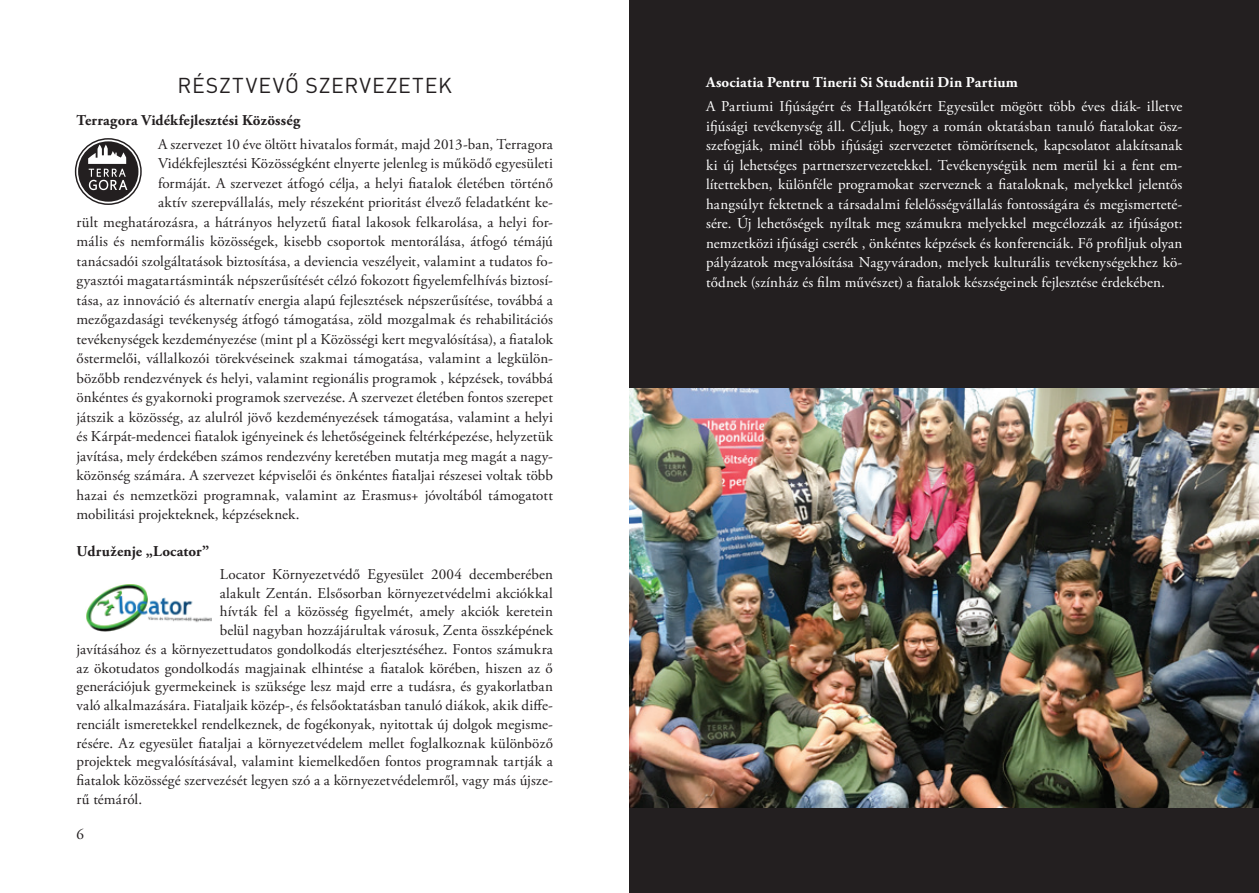
<style>
.page{position:relative;width:1259px;height:893px;background:#fff}
.page>*{position:absolute;margin:0;border:0;box-sizing:border-box;transform-origin:0 0}
.t1{font:21.3px "DIN Pro";letter-spacing:.04em;color:#231f20}
.szöveg_magyar{font:15px "Adobe Garamond Pro";letter-spacing:.01em;color:#231f20}
.szöveg_magyar-2{font:15px/19.5px "Adobe Garamond Pro";letter-spacing:.005em;color:#fff;text-align:justify}
.szöveg_magyar-3{font:700 15px "Adobe Garamond Pro";letter-spacing:.01em;color:#231f20}
.szöveg_magyar-4{font:700 15px "Adobe Garamond Pro";letter-spacing:.01em;color:#fff}
</style>
<div class="page">
<div style="left:629px;top:0;width:630px;height:893px;background:#231f20"></div>
<div style="left:78px;top:141px;width:60px;height:61px;background:#231f20;border-radius:50%"></div>
<div style="left:75px;top:138px;width:67px;height:67px;border:1px solid #231f20;border-radius:50%"></div>
<svg style="left:88px;top:145px;width:39px;height:45px"></svg>
<img style="left:86px;top:584px;width:125px;height:48px">
<img style="left:629px;top:388px;width:630px;height:420px">
<p class="t1" style="left:177px;top:71px;width:276px">RÉSZTVEVŐ SZERVEZETEK</p>
<p class="szöveg_magyar-3" style="left:77px;top:112px;width:225px">Terragora Vidékfejlesztési Közösség</p>
<p class="szöveg_magyar" style="left:158px;top:135px;width:396px">A szervezet 10 éve öltött hivatalos formát, majd 2013-ban, Terragora</p>
<p class="szöveg_magyar" style="left:158px;top:155px;width:396px">Vidékfejlesztési Közösségként elnyerte jelenleg is működő egyesületi</p>
<p class="szöveg_magyar" style="left:158px;top:174px;width:396px">formáját. A szervezet átfogó célja, a helyi fiatalok életében történő</p>
<p class="szöveg_magyar" style="left:158px;top:194px;width:396px">aktív szerepvállalás, mely részeként prioritást élvező feladatként ke-</p>
<p class="szöveg_magyar" style="left:77px;top:213px;width:478px">rült meghatározásra, a hátrányos helyzetű fiatal lakosok felkarolása, a helyi for-</p>
<p class="szöveg_magyar" style="left:77px;top:233px;width:478px">mális és nemformális közösségek, kisebb csoportok mentorálása, átfogó témájú</p>
<p class="szöveg_magyar" style="left:77px;top:252px;width:478px">tanácsadói szolgáltatások biztosítása, a deviencia veszélyeit, valamint a tudatos fo-</p>
<p class="szöveg_magyar" style="left:77px;top:272px;width:478px">gyasztói magatartásminták népszerűsítését célzó fokozott figyelemfelhívás biztosí-</p>
<p class="szöveg_magyar" style="left:77px;top:291px;width:478px">tása, az innováció és alternatív energia alapú fejlesztések népszerűsítése, továbbá a</p>
<p class="szöveg_magyar" style="left:77px;top:311px;width:478px">mezőgazdasági tevékenység átfogó támogatása, zöld mozgalmak és rehabilitációs</p>
<p class="szöveg_magyar" style="left:77px;top:330px;width:478px">tevékenységek kezdeményezése (mint pl a Közösségi kert megvalósítása), a fiatalok</p>
<p class="szöveg_magyar" style="left:77px;top:350px;width:478px">őstermelői, vállalkozói törekvéseinek szakmai támogatása, valamint a legkülön-</p>
<p class="szöveg_magyar" style="left:77px;top:369px;width:478px">bözőbb rendezvények és helyi, valamint regionális programok , képzések, továbbá</p>
<p class="szöveg_magyar" style="left:77px;top:389px;width:478px">önkéntes és gyakornoki programok szervezése. A szervezet életében fontos szerepet</p>
<p class="szöveg_magyar" style="left:77px;top:408px;width:478px">játszik a közösség, az alulról jövő kezdeményezések támogatása, valamint a helyi</p>
<p class="szöveg_magyar" style="left:77px;top:428px;width:478px">és Kárpát-medencei fiatalok igényeinek és lehetőségeinek feltérképezése, helyzetük</p>
<p class="szöveg_magyar" style="left:77px;top:447px;width:478px">javítása, mely érdekében számos rendezvény keretében mutatja meg magát a nagy-</p>
<p class="szöveg_magyar" style="left:77px;top:467px;width:478px">közönség számára. A szervezet képviselői és önkéntes fiataljai részesei voltak több</p>
<p class="szöveg_magyar" style="left:77px;top:486px;width:478px">hazai és nemzetközi programnak, valamint az Erasmus+ jóvoltából támogatott</p>
<p class="szöveg_magyar" style="left:77px;top:506px;width:224px">mobilitási projekteknek, képzéseknek.</p>
<p class="szöveg_magyar-3" style="left:77px;top:542px;width:134px">Udruženje „Locator”</p>
<p class="szöveg_magyar" style="left:220px;top:565px;width:335px">Locator Környezetvédő Egyesület 2004 decemberében</p>
<p class="szöveg_magyar" style="left:220px;top:584px;width:335px">alakult Zentán. Elsősorban környezetvédelmi akciókkal</p>
<p class="szöveg_magyar" style="left:220px;top:603px;width:335px">hívták fel a közösség figyelmét, amely akciók keretein</p>
<p class="szöveg_magyar" style="left:220px;top:621px;width:335px">belül nagyban hozzájárultak városuk, Zenta összképének</p>
<p class="szöveg_magyar" style="left:77px;top:640px;width:478px">javításához és a környezettudatos gondolkodás elterjesztéséhez. Fontos számukra</p>
<p class="szöveg_magyar" style="left:77px;top:659px;width:478px">az ökotudatos gondolkodás magjainak elhintése a fiatalok körében, hiszen az ő</p>
<p class="szöveg_magyar" style="left:77px;top:678px;width:478px">generációjuk gyermekeinek is szüksége lesz majd erre a tudásra, és gyakorlatban</p>
<p class="szöveg_magyar" style="left:77px;top:696px;width:478px">való alkalmazására. Fiataljaik közép-, és felsőoktatásban tanuló diákok, akik diffe-</p>
<p class="szöveg_magyar" style="left:77px;top:715px;width:478px">renciált ismeretekkel rendelkeznek, de fogékonyak, nyitottak új dolgok megisme-</p>
<p class="szöveg_magyar" style="left:77px;top:734px;width:478px">résére. Az egyesület fiataljai a környezetvédelem mellet foglalkoznak különböző</p>
<p class="szöveg_magyar" style="left:77px;top:753px;width:478px">projektek megvalósításával, valamint kiemelkedően fontos programnak tartják a</p>
<p class="szöveg_magyar" style="left:77px;top:771px;width:478px">fiatalok közösségé szervezését legyen szó a a környezetvédelemről, vagy más újsze-</p>
<p class="szöveg_magyar" style="left:77px;top:790px;width:67px">rű témáról.</p>
<p class="szöveg_magyar" style="left:77px;top:825px;width:9px">6</p>
<p class="szöveg_magyar-4" style="left:706px;top:74px;width:313px">Asociatia Pentru Tinerii Si Studentii Din Partium</p>
<p class="szöveg_magyar-2" style="left:706px;top:97px;width:478px">A Partiumi Ifjúságért és Hallgatókért Egyesület mögött több éves diák- illetve ifjúsági tevékenység áll. Céljuk, hogy a román oktatásban tanuló fiatalokat ös - szefogják, minél több ifjúsági szervezetet tömörítsenek, kapcsolatot alakítsanak ki új lehetséges partnerszervezetekkel. Tevékenységük nem merül ki a fent em&shy;lítettekben, különféle programokat szerveznek a fiataloknak, melyekkel jelentős hangsúlyt fektetnek a társadalmi felelősségvállalás fontosságára és megismerteté&shy;sére. Új lehetőségek nyíltak meg számukra melyekkel megcélozzák az ifjúságot: nemzetközi ifjúsági cserék , önkéntes képzések és konferenciák. Fő profiljuk olyan pályázatok megvalósítása Nagyváradon, melyek kulturális tevékenységekhez kö&shy;tődnek (színház és film művészet) a fiatalok készségeinek fejlesztése érdekében.</p>
</div>
